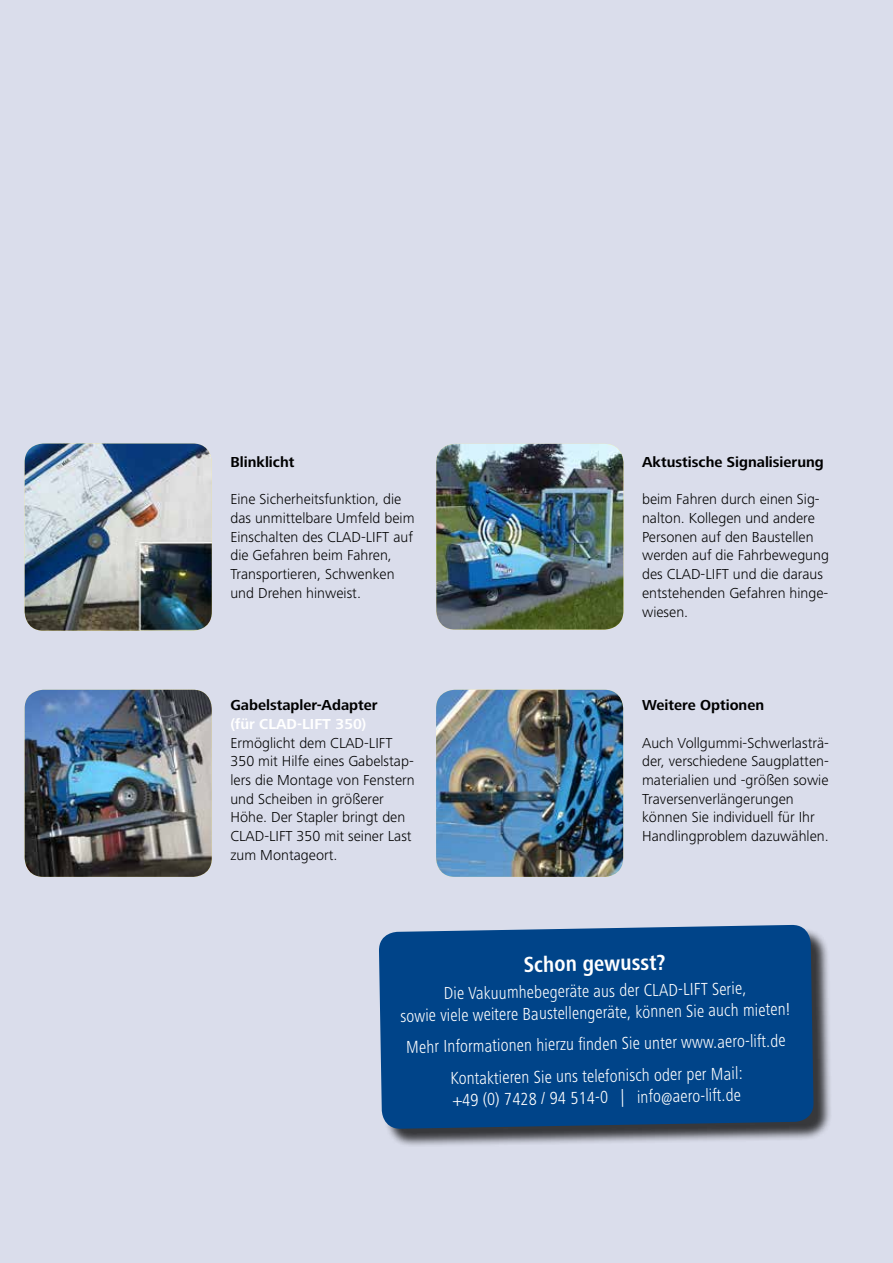
<style>
.page{position:relative;width:893px;height:1263px;background:#daddeb}
.page>*{position:absolute;margin:0;border:0;box-sizing:border-box;transform-origin:0 0}
.t1{font:700 condensed 22.5px "Frutiger Next LT";color:#fff}
.t2{font:300 condensed 18px/21.6px "Frutiger Next LT";color:#fff;text-align:center}
.t3{font:300 15px/18.8px "Frutiger Next LT";color:#000}
.t4{font:700 15px "Frutiger Next LT";color:#000}
.t5{font:700 15px "Frutiger Next LT";color:#fff}
</style>
<div class="page">
<div style="left:381px;top:927px;width:451px;height:220px;background:#000;opacity:.75"></div>
<div style="left:379px;top:925px;width:435px;height:204px;background:#004489"></div>
<img style="left:25px;top:690px;width:187px;height:187px">
<img style="left:436px;top:444px;width:187px;height:185px">
<img style="left:25px;top:443px;width:187px;height:188px">
<img style="left:436px;top:690px;width:187px;height:187px">
<p class="t4" style="left:230px;top:453px;width:66px">Blinklicht</p>
<p class="t3" style="left:230px;top:490px;width:186px">Eine Sicherheitsfunktion, die das unmittelbare Umfeld beim<br>Einschalten des CLAD-LIFT auf die Gefahren beim Fahren,<br>Transportieren, Schwenken und Drehen hinweist.</p>
<p class="t4" style="left:230px;top:697px;width:149px">Gabelstapler-Adapter</p>
<p class="t5" style="left:230px;top:715px;width:137px">(für CLAD-LIFT 350)</p>
<p class="t3" style="left:230px;top:733px;width:186px">Ermöglicht dem CLAD-LIFT<br>350 mit Hilfe eines Gabelstap&shy;lers die Montage von Fenstern und Scheiben in größerer<br>Höhe. Der Stapler bringt den<br>CLAD-LIFT 350 mit seiner Last zum Montageort.</p>
<p class="t4" style="left:642px;top:453px;width:183px">Aktustische Signalisierung</p>
<p class="t3" style="left:642px;top:490px;width:188px">beim Fahren durch einen Sig&shy;nalton. Kollegen und andere<br>Personen auf den Baustellen werden auf die Fahrbewegung des CLAD-LIFT und die daraus entstehenden Gefahren hinge&shy;wiesen.</p>
<p class="t4" style="left:642px;top:697px;width:124px">Weitere Optionen</p>
<p class="t3" style="left:642px;top:733px;width:188px">Auch Vollgummi-Schwerlasträ&shy;der, verschiedene Saugplatten&shy;materialien und -größen sowie<br>Traversenverlängerungen können Sie individuell für Ihr<br>Handlingproblem dazuwählen.</p>
<h1 class="t1" style="left:523px;top:952px;width:143px;rotate:-1deg">Schon gewusst?</h1>
<p class="t2" style="left:400px;top:983px;width:392px;rotate:-1deg">Die Vakuumhebegeräte aus der CLAD-LIFT Serie,<br>sowie viele weitere Baustellengeräte, können Sie auch mieten!</p>
<p class="t2" style="left:406px;top:1031px;width:381px;line-height:32.1px;rotate:-1deg">Mehr Informationen hierzu fi nden Sie unter www.aero-lift.de<br>Kontaktieren Sie uns telefonisch oder per Mail:</p>
<p class="t2" style="left:452px;top:1089px;width:290px;rotate:-1deg">+49 (0) 7428 / 94 514-0 | info@aero-lift.de</p>
</div>
